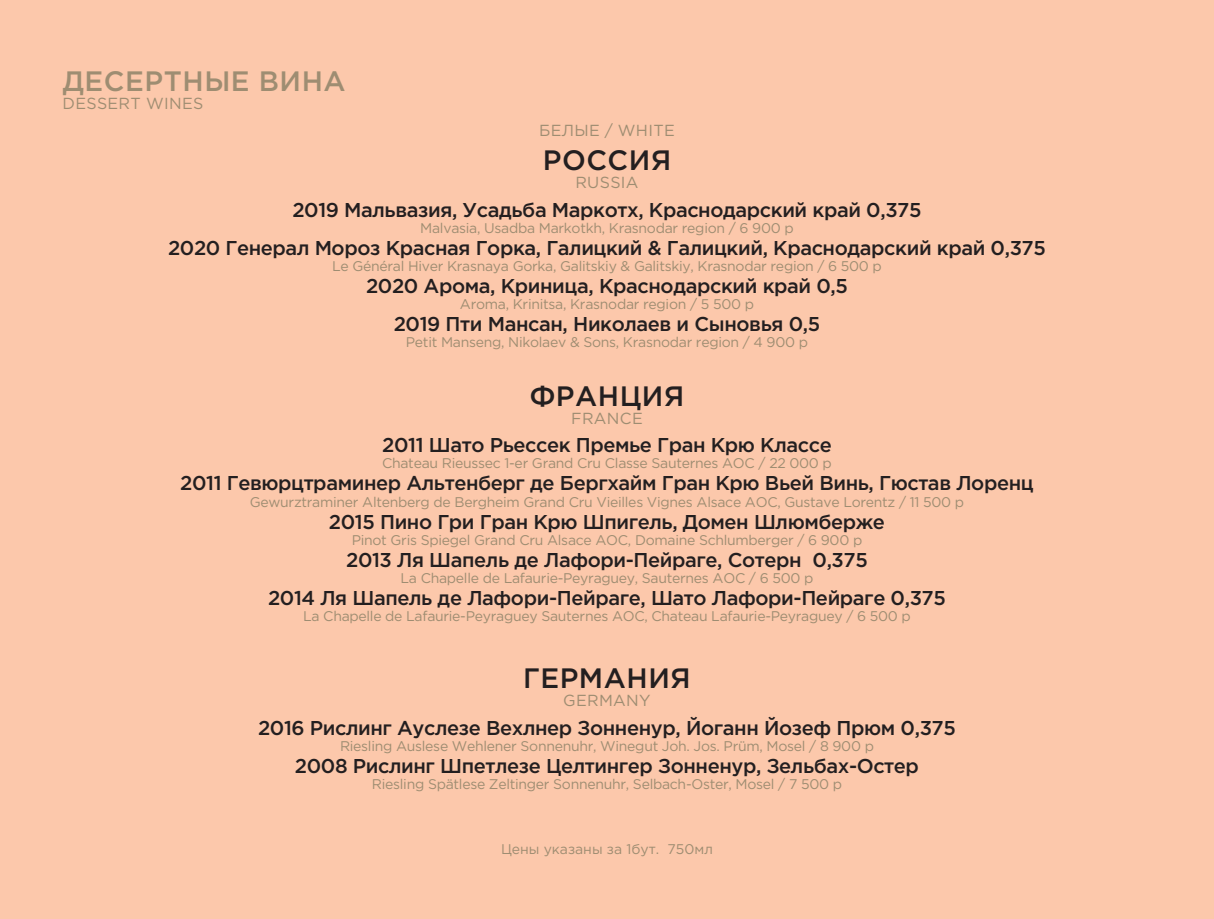
<style>
.page{position:relative;width:1214px;height:919px;background:#fff}
.page>*{position:absolute;margin:0;border:0;box-sizing:border-box;transform-origin:0 0}
.t1{font:500 28px "Gotham Pro";letter-spacing:.02em;color:#231f20}
.t2{font:500 28px "Gotham Pro";letter-spacing:.02em;color:#9e8d72}
.Стиль_абзаца_1{font:500 20px "Gotham Pro";letter-spacing:-.02em;color:#231f20}
.t3{font:16px "Gotham Pro";letter-spacing:.02em;color:#9e8d72}
.Стиль_абзаца_2{font:14px "Gotham Pro";letter-spacing:-.02em;color:#9e8d72}
.Стиль_абзаца_2-2{font:14px "Gotham Pro";color:#9e8d72}
</style>
<div class="page">
<div style="left:0;top:0;width:1213px;height:918px;background:#fcc8ab"></div>
<p class="t2" style="left:63px;top:66px;width:284px">ДЕСЕРТНЫЕ ВИНА</p>
<p class="t3" style="left:63px;top:95px;width:142px">DESSERT WINES</p>
<p class="t3" style="left:539px;top:122px;width:137px">БЕЛЫЕ / WHITE</p>
<p class="t1" style="left:542px;top:144px;width:130px">РОССИЯ</p>
<p class="t3" style="left:575px;top:174px;width:65px">RUSSIA</p>
<p class="Стиль_абзаца_1" style="left:292px;top:198px;width:630px">2019 Мальвазия, Усадьба Маркотх, Краснодарский край 0,375</p>
<p class="Стиль_абзаца_2" style="left:420px;top:220px;width:375px">Malvasia, Usadba Markotkh, Krasnodar region / 6 900 р</p>
<p class="Стиль_абзаца_1" style="left:168px;top:236px;width:879px">2020 Генерал Мороз Красная Горка, Галицкий &amp; Галицкий, Краснодарский край 0,375</p>
<p class="Стиль_абзаца_2" style="left:332px;top:258px;width:551px">Le Général Hiver Krasnaya Gorka, Galitskiy &amp; Galitskiy, Krasnodar region / 6 500 р</p>
<p class="Стиль_абзаца_1" style="left:366px;top:274px;width:483px">2020 Арома, Криница, Краснодарский край 0,5</p>
<p class="Стиль_абзаца_2" style="left:460px;top:296px;width:295px">Aroma, Krinitsa, Krasnodar region / 5 500 р</p>
<p class="Стиль_абзаца_1" style="left:394px;top:312px;width:428px">2019 Пти Мансан, Николаев и Сыновья 0,5</p>
<p class="Стиль_абзаца_2" style="left:406px;top:334px;width:404px">Petit Manseng, Nikolaev &amp; Sons, Krasnodar region / 4 900 р</p>
<p class="t1" style="left:529px;top:380px;width:156px">ФРАНЦИЯ</p>
<p class="t3" style="left:571px;top:409px;width:73px">FRANCE</p>
<p class="Стиль_абзаца_1" style="left:382px;top:434px;width:451px">2011 Шато Рьессек Премье Гран Крю Классе</p>
<p class="Стиль_абзаца_2" style="left:382px;top:455px;width:451px">Chateau Rieussec 1-er Grand Cru Classe Sauternes AOC / 22 000 р</p>
<p class="Стиль_абзаца_1" style="left:180px;top:472px;width:854px">2011 Гевюрцтраминер Альтенберг де Бергхайм Гран Крю Вьей Винь, Гюстав Лоренц</p>
<p class="Стиль_абзаца_2" style="left:250px;top:493px;width:715px">Gewurztraminer Altenberg de Bergheim Grand Cru Vieilles Vignes Alsace AOC, Gustave Lorentz / 11 500 р</p>
<p class="Стиль_абзаца_1" style="left:329px;top:510px;width:557px">2015 Пино Гри Гран Крю Шпигель, Домен Шлюмберже</p>
<p class="Стиль_абзаца_2" style="left:351px;top:531px;width:512px">Pinot Gris Spiegel Grand Cru Alsace AOC, Domaine Schlumberger / 6 900 р</p>
<p class="Стиль_абзаца_1" style="left:346px;top:548px;width:523px">2013 Ля Шапель де Лафори-Пейраге, Сотерн 0,375</p>
<p class="Стиль_абзаца_2" style="left:400px;top:569px;width:414px">La Chapelle de Lafaurie-Peyraguey, Sauternes AOC / 6 500 р</p>
<p class="Стиль_абзаца_1" style="left:268px;top:586px;width:679px">2014 Ля Шапель де Лафори-Пейраге, Шато Лафори-Пейраге 0,375</p>
<p class="Стиль_абзаца_2" style="left:303px;top:607px;width:609px">La Chapelle de Lafaurie-Peyraguey Sauternes AOC, Chateau Lafaurie-Peyraguey / 6 500 р</p>
<p class="t1" style="left:523px;top:662px;width:169px">ГЕРМАНИЯ</p>
<p class="t3" style="left:563px;top:691px;width:89px">GERMANY</p>
<p class="Стиль_абзаца_1" style="left:258px;top:716px;width:699px">2016 Рислинг Ауслезе Вехлнер Зонненур, Йоганн Йозеф Прюм 0,375</p>
<p class="Стиль_абзаца_2" style="left:340px;top:738px;width:535px">Riesling Auslese Wehlener Sonnenuhr, Winegut Joh. Jos. Prüm, Mosel / 8 900 р</p>
<p class="Стиль_абзаца_1" style="left:295px;top:754px;width:625px">2008 Рислинг Шпетлезе Целтингер Зонненур, Зельбах-Остер</p>
<p class="Стиль_абзаца_2" style="left:372px;top:776px;width:471px">Riesling Spätlese Zeltinger Sonnenuhr, Selbach-Oster, Mosel / 7 500 р</p>
<p class="Стиль_абзаца_2-2" style="left:501px;top:841px;width:213px">Цены указаны за 1бут. 750мл</p>
</div>
